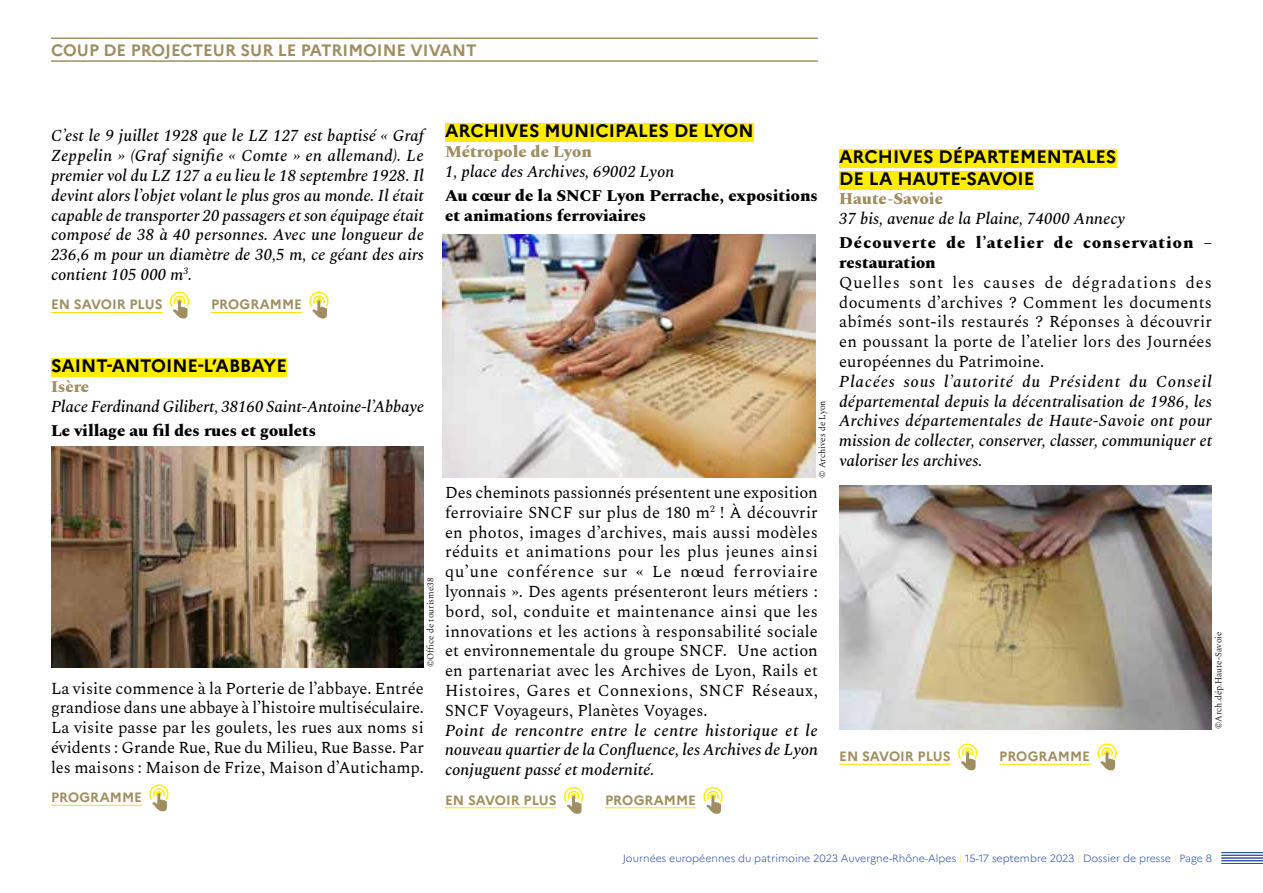
<style>
.page{position:relative;width:1263px;height:893px;background:#fff}
.page>*{position:absolute;margin:0;border:0;box-sizing:border-box;transform-origin:0 0}
.t1{font:700 18px/21.6px "Marianne";color:#000}
.t2{font:16.5px/19.8px "Spectral";color:#000;text-align:justify}
.t3{font:italic 500 16.5px/19.8px "Spectral";color:#000;text-align:justify}
.t4{font:800 16.5px/19.8px "Spectral";color:#000}
.t5{font:800 16.5px/19.8px "Spectral";letter-spacing:.06em;color:#000}
.t6{font:700 16.5px "Marianne";color:#9e8e62}
.t7{font:800 16.5px "Spectral";color:#9e8e62}
.t8{font:700 13.5px "Marianne";color:#9e8e62}
.t9{font:300 10.5px "Marianne";color:#2f52a0}
.t10{font:300 9px "Spectral";color:#000}
.s1{font-weight:100;color:#ffe000}
</style>
<div class="page">
<hr style="left:1222px;top:852px;width:41px;height:1px;background:#2f52a0">
<hr style="left:1222px;top:855px;width:41px;height:1px;background:#2f52a0">
<hr style="left:1222px;top:858px;width:41px;height:1px;background:#2f52a0">
<hr style="left:1222px;top:860px;width:41px;height:1px;background:#2f52a0">
<hr style="left:1222px;top:863px;width:41px;height:1px;background:#2f52a0">
<hr style="left:51px;top:312px;width:112px;height:1px;background:#ffe000">
<hr style="left:211px;top:312px;width:91px;height:1px;background:#ffe000">
<div style="left:51px;top:359px;width:236px;height:18px;background:#ffed00"></div>
<hr style="left:51px;top:805px;width:91px;height:1px;background:#ffe000">
<svg style="left:170px;top:292px;width:19px;height:27px"></svg>
<svg style="left:309px;top:292px;width:20px;height:27px"></svg>
<svg style="left:149px;top:784px;width:20px;height:27px"></svg>
<div style="left:445px;top:124px;width:308px;height:18px;background:#ffed00"></div>
<hr style="left:445px;top:807px;width:112px;height:1px;background:#ffe000">
<hr style="left:605px;top:807px;width:91px;height:1px;background:#ffe000">
<svg style="left:564px;top:787px;width:19px;height:27px"></svg>
<svg style="left:703px;top:787px;width:20px;height:27px"></svg>
<div style="left:839px;top:149px;width:277px;height:18px;background:#ffed00"></div>
<div style="left:839px;top:171px;width:195px;height:18px;background:#ffed00"></div>
<hr style="left:839px;top:764px;width:112px;height:1px;background:#ffe000">
<hr style="left:999px;top:764px;width:91px;height:1px;background:#ffe000">
<svg style="left:958px;top:743px;width:19px;height:27px"></svg>
<svg style="left:1097px;top:743px;width:20px;height:27px"></svg>
<hr style="left:51px;top:38px;width:767px;height:1px;background:#9e8e62">
<hr style="left:51px;top:60px;width:767px;height:2px;background:#9e8e62">
<img style="left:51px;top:446px;width:373px;height:221px">
<img style="left:839px;top:486px;width:373px;height:243px">
<img style="left:443px;top:234px;width:373px;height:244px">
<p class="t6" style="left:51px;top:40px;width:427px">COUP DE PROJECTEUR SUR LE PATRIMOINE VIVANT</p>
<p class="t3" style="left:51px;top:125px;width:374px">C’est le 9 juillet 1928 que le LZ 127 est baptisé « Graf Zeppelin » (Graf signifie « Comte » en allemand). Le premier vol du LZ 127 a eu lieu le 18 septembre 1928. Il devint alors l’objet volant le plus gros au monde. Il était capable de transporter 20 passagers et son équipage était composé de 38 à 40 personnes. Avec une longueur de 236,6 m pour un diamètre de 30,5 m, ce géant des airs contient 105 000 m<sup>3</sup>.</p>
<p class="t8" style="left:51px;top:296px;width:113px">EN SAVOIR PLUS</p>
<p class="t8" style="left:211px;top:296px;width:92px">PROGRAMME</p>
<p class="t1" style="left:51px;top:355px;width:237px">SAINT-ANTOINE-L’ABBAYE</p>
<p class="t7" style="left:51px;top:375px;width:40px">Isère</p>
<p class="t3" style="left:51px;top:395px;width:374px">Place Ferdinand Gilibert, 38160 Saint-Antoine-l’Abbaye</p>
<p class="t4" style="left:51px;top:420px;width:267px">Le village au fil des rues et goulets</p>
<p class="t10" style="left:424px;top:667px;width:91px;rotate:-90deg">©Office de tourisme38</p>
<p class="t2" style="left:51px;top:677px;width:374px">La visite commence à la Porterie de l’abbaye. Entrée grandiose dans une abbaye à l’histoire multiséculaire.<br>La visite passe par les goulets, les rues aux noms si évidents : Grande Rue, Rue du Milieu, Rue Basse. Par les maisons : Maison de Frize, Maison d’Autichamp.</p>
<p class="t8" style="left:51px;top:789px;width:92px">PROGRAMME</p>
<p class="t1" style="left:445px;top:120px;width:310px">ARCHIVES MUNICIPALES DE LYON</p>
<p class="t7" style="left:445px;top:140px;width:148px">Métropole de Lyon</p>
<p class="t3" style="left:445px;top:160px;width:231px">1, place des Archives, 69002 Lyon</p>
<p class="t4" style="left:445px;top:184px;width:374px">Au cœur de la SNCF Lyon Perrache, expositions et animations ferroviaires</p>
<p class="t10" style="left:816px;top:478px;width:79px;rotate:-90deg">© Archives de Lyon</p>
<p class="t2" style="left:445px;top:481px;width:374px">Des cheminots passionnés présentent une exposition ferroviaire SNCF sur plus de 180 m<sup>2</sup> ! À découvrir en photos, images d’archives, mais aussi modèles réduits et animations pour les plus jeunes ainsi qu’une conférence sur « Le nœud ferroviaire lyonnais ». Des agents présenteront leurs métiers : bord, sol, conduite et maintenance ainsi que les innovations et les actions à responsabilité sociale et environnementale du groupe SNCF. Une action en partenariat avec les Archives de Lyon, Rails et Histoires, Gares et Connexions, SNCF Réseaux, SNCF Voyageurs, Planètes Voyages.</p>
<p class="t3" style="left:445px;top:719px;width:374px">Point de rencontre entre le centre historique et le nouveau quartier de la Confluence, les Archives de Lyon conjuguent passé et modernité.</p>
<p class="t8" style="left:445px;top:792px;width:113px">EN SAVOIR PLUS</p>
<p class="t8" style="left:605px;top:792px;width:92px">PROGRAMME</p>
<p class="t1" style="left:839px;top:146px;width:279px">ARCHIVES DÉPARTEMENTALES<br>DE LA HAUTE-SAVOIE</p>
<p class="t7" style="left:839px;top:187px;width:105px">Haute-Savoie</p>
<p class="t3" style="left:839px;top:208px;width:287px">37 bis, avenue de la Plaine, 74000 Annecy</p>
<p class="t5" style="left:839px;top:232px;width:374px">Découverte de l’atelier de conservation – restauration</p>
<p class="t2" style="left:839px;top:271px;width:374px">Quelles sont les causes de dégradations des documents d’archives ? Comment les documents abîmés sont-ils restaurés ? Réponses à découvrir en poussant la porte de l’atelier lors des Journées européennes du Patrimoine.</p>
<p class="t3" style="left:839px;top:370px;width:374px">Placées sous l’autorité du Président du Conseil départemental depuis la décentralisation de 1986, les Archives départementales de Haute-Savoie ont pour mission de collecter, conserver, classer, communiquer et valoriser les archives.</p>
<p class="t8" style="left:839px;top:748px;width:113px">EN SAVOIR PLUS</p>
<p class="t8" style="left:999px;top:748px;width:92px">PROGRAMME</p>
<p class="t10" style="left:1212px;top:729px;width:99px;rotate:-90deg">©Arch.dép.Haute-Savoie</p>
<p class="t9" style="left:623px;top:850px;width:591px">Journées européennes du patrimoine 2023 Auvergne-Rhône-Alpes <span class="s1">I</span> 15-17 septembre 2023 <span class="s1">I</span> Dossier de presse <span class="s1">I</span> Page 8</p>
</div>
